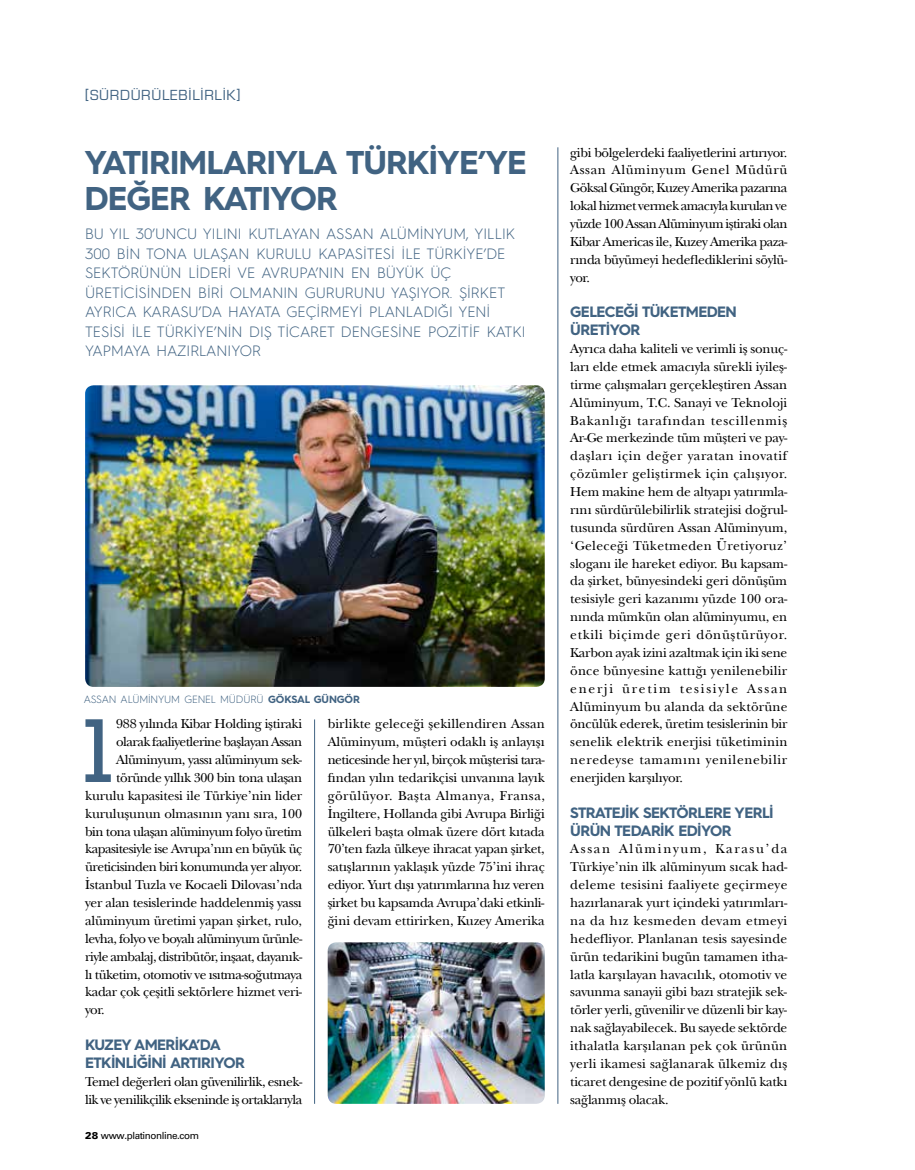
<style>
.page{position:relative;width:915px;height:1170px;background:#fff}
.page>*{position:absolute;margin:0;border:0;box-sizing:border-box;transform-origin:0 0}
.t1{font:92.4px "Rockwell";color:#416382}
.t2{font:700 33px/36px "Hurme Geometric Sans 4";letter-spacing:-.03em;color:#416382}
.t3{font:300 15px/19.5px "Hurme Geometric Sans 4";color:#416382}
.t4{font:700 15px/17.9px "Hurme Geometric Sans 4";letter-spacing:-.04em;color:#416382}
.t5{font:13.5px/17.9px "New Baskerville Std";letter-spacing:-.03em;color:#000;text-align:justify}
.t6{font:13.5px "New Baskerville Std";letter-spacing:-.01em;color:#000}
.t7{font:13.5px "New Baskerville Std";letter-spacing:-.005em;color:#000}
.t8{font:500 13.5px "Eurostile OTF";letter-spacing:.05em;color:#416382}
.t9{font:300 10.5px "Hurme Geometric Sans 4";letter-spacing:-.01em;color:#416382}
.t10{font:9.9px "Univers OTF";letter-spacing:-.04em;color:#000}
.s1{font-weight:700}
.s2{font-weight:900}
</style>
<div class="page">
<hr style="left:314px;top:719px;width:1px;height:384px;background:#416382">
<hr style="left:557px;top:147px;width:1px;height:956px;background:#416382">
<img style="left:85px;top:385px;width:459px;height:301px">
<img style="left:327px;top:942px;width:217px;height:161px">
<p class="t8" style="left:85px;top:87px;width:157px">[SÜRDÜRÜLEBİLİRLİK]</p>
<h2 class="t2" style="left:84px;top:144px;width:444px">YATIRIMLARIYLA TÜRKİYE’YE<br>DEĞER KATIYOR</h2>
<p class="t3" style="left:85px;top:224px;width:442px">BU YIL 30’UNCU YILINI KUTLAYAN ASSAN ALÜMİNYUM, YILLIK 300 BİN TONA ULAŞAN KURULU KAPASİTESİ İLE TÜRKİYE’DE SEKTÖRÜNÜN LİDERİ VE AVRUPA’NIN EN BÜYÜK ÜÇ ÜRETİCİSİNDEN BİRİ OLMANIN GURURUNU YAŞIYOR. ŞİRKET AYRICA KARASU’DA HAYATA GEÇİRMEYİ PLANLADIĞI YENİ TESİSİ İLE TÜRKİYE’NİN DIŞ TİCARET DENGESİNE POZİTİF KATKI YAPMAYA HAZIRLANIYOR</p>
<p class="t9" style="left:84px;top:692px;width:277px">ASSAN ALÜMİNYUM GENEL MÜDÜRÜ <span class="s1">GÖKSAL GÜNGÖR</span></p>
<p class="t5" style="left:327px;top:715px;width:218px">birlikte geleceği şekillendiren Assan Alüminyum, müşteri odaklı iş anlayışı neticesinde her yıl, birçok müşterisi tara&shy;fından yılın tedarikçisi unvanına layık görülüyor. Başta Almanya, Fransa, İngiltere, Hollanda gibi Avrupa Birliği ülkeleri başta olmak üzere dört kıtada 70’ten fazla ülkeye ihracat yapan şirket, satışlarının yaklaşık yüzde 75’ini ihraç ediyor. Yurt dışı yatırımlarına hız veren şirket bu kapsamda Avrupa’daki etkinli&shy;ğini devam ettirirken, Kuzey Amerika</p>
<h1 class="t1" style="left:72px;top:697px;width:52px">1</h1>
<p class="t5" style="left:116px;top:715px;width:187px">988 yılında Kibar Holding iştiraki</p>
<p class="t5" style="left:116px;top:733px;width:187px">olarak faaliyetlerine başlayan Assan</p>
<p class="t5" style="left:116px;top:750px;width:187px">Alüminyum, yassı alüminyum sek-</p>
<p class="t5" style="left:116px;top:768px;width:187px">töründe yıllık 300 bin tona ulaşan</p>
<p class="t6" style="left:85px;top:787px;width:218px">kurulu kapasitesi ile Türkiye’nin lider</p>
<p class="t7" style="left:85px;top:805px;width:218px">kuruluşunun olmasının yanı sıra, 100</p>
<p class="t5" style="left:85px;top:822px;width:218px">bin tona ulaşan alüminyum folyo üretim</p>
<p class="t5" style="left:85px;top:840px;width:218px">kapasitesiyle ise Avrupa’nın en büyük üç</p>
<p class="t5" style="left:85px;top:858px;width:218px">üreticisinden biri konumunda yer alıyor.</p>
<p class="t6" style="left:85px;top:876px;width:218px">İstanbul Tuzla ve Kocaeli Dilovası’nda</p>
<p class="t5" style="left:85px;top:893px;width:218px">yer alan tesislerinde haddelenmiş yassı</p>
<p class="t6" style="left:85px;top:912px;width:218px">alüminyum üretimi yapan şirket, rulo,</p>
<p class="t5" style="left:85px;top:929px;width:218px">levha, folyo ve boyalı alüminyum ürünle-</p>
<p class="t5" style="left:85px;top:947px;width:218px">riyle ambalaj, distribütör, inşaat, dayanık-</p>
<p class="t5" style="left:85px;top:965px;width:218px">lı tüketim, otomotiv ve ısıtma-soğutmaya</p>
<p class="t5" style="left:85px;top:983px;width:218px">kadar çok çeşitli sektörlere hizmet veri-</p>
<p class="t5" style="left:85px;top:1001px;width:21px">yor.</p>
<p class="t4" style="left:85px;top:1035px;width:161px">KUZEY AMERİKA’DA<br>ETKİNLİĞİNİ ARTIRIYOR</p>
<p class="t5" style="left:85px;top:1072px;width:218px">Temel değerleri olan güvenilirlik, esnek&shy;lik ve yenilikçilik ekseninde iş ortaklarıyla</p>
<p class="t10" style="left:85px;top:1129px;width:115px"><span class="s2">28</span> www.platinonline.com</p>
<p class="t5" style="left:570px;top:143px;width:218px">gibi bölgelerdeki faaliyetlerini artırıyor.<br>Assan Alüminyum Genel Müdürü Göksal Güngör, Kuzey Amerika pazarına lokal hizmet vermek amacıyla kurulan ve yüzde 100 Assan Alüminyum iştiraki olan Kibar Americas ile, Kuzey Amerika paza&shy;rında büyümeyi hedeflediklerini söylü&shy;yor.</p>
<p class="t4" style="left:570px;top:303px;width:168px">GELECEĞİ TÜKETMEDEN<br>ÜRETİYOR</p>
<p class="t5" style="left:570px;top:340px;width:219px">Ayrıca daha kaliteli ve verimli iş sonuç&shy;ları elde etmek amacıyla sürekli iyileş&shy;tirme çalışmaları gerçekleştiren Assan Alüminyum, T.C. Sanayi ve Teknoloji Bakanlığı tarafından tescillenmiş Ar-Ge merkezinde tüm müşteri ve pay&shy;daşları için değer yaratan inovatif çözümler geliştirmek için çalışıyor.<br>Hem makine hem de altyapı yatırımla&shy;rını sürdürülebilirlik stratejisi doğrul&shy;tusunda sürdüren Assan Alüminyum, ‘Geleceği Tüketmeden Üretiyoruz’ sloganı ile hareket ediyor. Bu kapsam&shy;da şirket, bünyesindeki geri dönüşüm tesisiyle geri kazanımı yüzde 100 ora&shy;nında mümkün olan alüminyumu, en etkili biçimde geri dönüştürüyor.<br>Karbon ayak izini azaltmak için iki sene önce bünyesine kattığı yenilenebilir enerji üretim tesisiyle Assan Alüminyum bu alanda da sektörüne öncülük ederek, üretim tesislerinin bir senelik elektrik enerjisi tüketiminin neredeyse tamamını yenilenebilir enerjiden karşılıyor.</p>
<p class="t4" style="left:570px;top:803px;width:205px">STRATEJİK SEKTÖRLERE YERLİ<br>ÜRÜN TEDARİK EDİYOR</p>
<p class="t5" style="left:570px;top:840px;width:218px">Assan Alüminyum, Karasu’da Türkiye’nin ilk alüminyum sıcak had&shy;deleme tesisini faaliyete geçirmeye hazırlanarak yurt içindeki yatırımları&shy;na da hız kesmeden devam etmeyi hedefliyor. Planlanan tesis sayesinde ürün tedarikini bugün tamamen itha&shy;latla karşılayan havacılık, otomotiv ve savunma sanayii gibi bazı stratejik sek&shy;törler yerli, güvenilir ve düzenli bir kay&shy;nak sağlayabilecek. Bu sayede sektörde ithalatla karşılanan pek çok ürünün yerli ikamesi sağlanarak ülkemiz dış ticaret dengesine de pozitif yönlü katkı sağlanmış olacak.</p>
</div>
